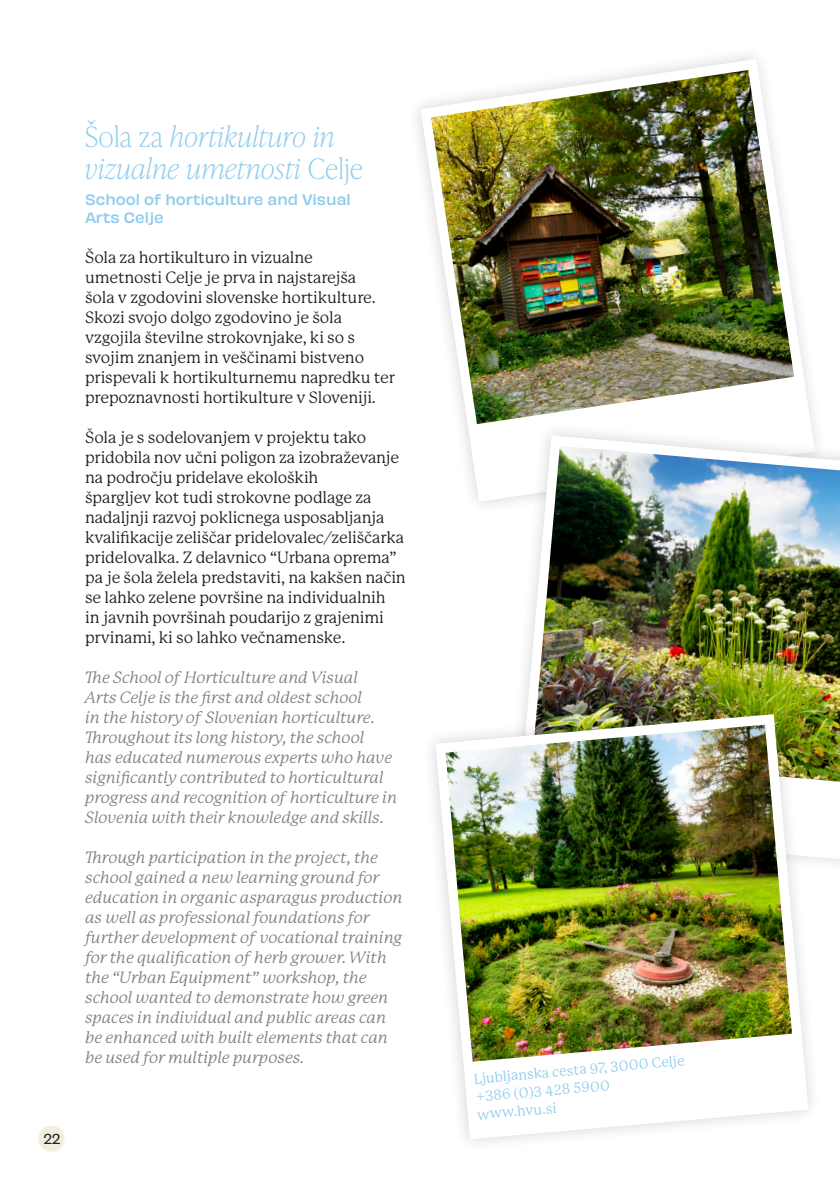
<style>
.page{position:relative;width:840px;height:1191px;background:#fff}
.page>*{position:absolute;margin:0;border:0;box-sizing:border-box;transform-origin:0 0}
.t1{font:italic 100 28px/32px "Ivy Presto Headline";letter-spacing:.03em;color:#8fcced}
.t2{font:16px/20px "P22 Mackinac Pro";letter-spacing:-.01em;color:#231f20}
.t3{font:italic 16px/20px "P22 Mackinac Pro";letter-spacing:-.01em;color:#808285}
.t4{font:16px "Founders Grotesk";color:#231f20}
.t5{font:14px "P22 Mackinac Pro";color:#8fcced}
.t6{font:500 14px/18px "Obviously";color:#8fcced}
.s1{font-style:normal}
</style>
<div class="page">
<div style="left:38px;top:1125px;width:26px;height:26px;background:#f1eede;border-radius:50%"></div>
<svg style="left:420px;top:59px;width:394px;height:443px"></svg>
<img style="left:431px;top:70px;width:362px;height:354px">
<svg style="left:500px;top:419px;width:339px;height:444px"></svg>
<svg style="left:516px;top:435px;width:323px;height:424px"></svg>
<img style="left:532px;top:446px;width:307px;height:335px">
<img style="left:431px;top:698px;width:392px;height:445px">
<svg style="left:435px;top:714px;width:372px;height:425px"></svg>
<img style="left:445px;top:724px;width:346px;height:337px">
<p class="t1" style="left:85px;top:119px;width:279px"><span class="s1">Šola za</span> hortikulturo in vizualne umetnosti <span class="s1">Celje</span></p>
<p class="t6" style="left:85px;top:189px;width:267px">School of horticulture and Visual<br>Arts Celje</p>
<p class="t2" style="left:85px;top:248px;width:311px">Šola za hortikulturo in vizualne<br>umetnosti Celje je prva in najstarejša<br>šola v zgodovini slovenske hortikulture.<br>Skozi svojo dolgo zgodovino je šola vzgojila številne strokovnjake, ki so s svojim znanjem in veščinami bistveno prispevali k hortikulturnemu napredku ter prepoznavnosti hortikulture v Sloveniji.</p>
<p class="t2" style="left:85px;top:428px;width:322px">Šola je s sodelovanjem v projektu tako pridobila nov učni poligon za izobraževanje na področju pridelave ekoloških<br>špargljev kot tudi strokovne podlage za nadaljnji razvoj poklicnega usposabljanja kvalifikacije zeliščar pridelovalec/zeliščarka pridelovalka. Z delavnico “Urbana oprema” pa je šola želela predstaviti, na kakšen način se lahko zelene površine na individualnih<br>in javnih površinah poudarijo z grajenimi prvinami, ki so lahko večnamenske.</p>
<p class="t3" style="left:85px;top:668px;width:313px">The School of Horticulture and Visual<br>Arts Celje is the first and oldest school<br>in the history of Slovenian horticulture.<br>Throughout its long history, the school<br>has educated numerous experts who have significantly contributed to horticultural progress and recognition of horticulture in Slovenia with their knowledge and skills.</p>
<p class="t3" style="left:85px;top:848px;width:319px">Through participation in the project, the school gained a new learning ground for education in organic asparagus production as well as professional foundations for further development of vocational training for the qualification of herb grower. With the “Urban Equipment” workshop, the school wanted to demonstrate how green spaces in individual and public areas can be enhanced with built elements that can be used for multiple purposes.</p>
<p class="t4" style="left:44px;top:1128px;width:18px">22</p>
<p class="t5" style="left:473px;top:1070px;width:212px;rotate:-5deg">Ljubljanska cesta 97, 3000 Celje</p>
<p class="t5" style="left:475px;top:1088px;width:136px;rotate:-5deg">+386 (0)3 42 8 5900</p>
<p class="t5" style="left:476px;top:1106px;width:81px;rotate:-5deg">www.hvu.si</p>
</div>
